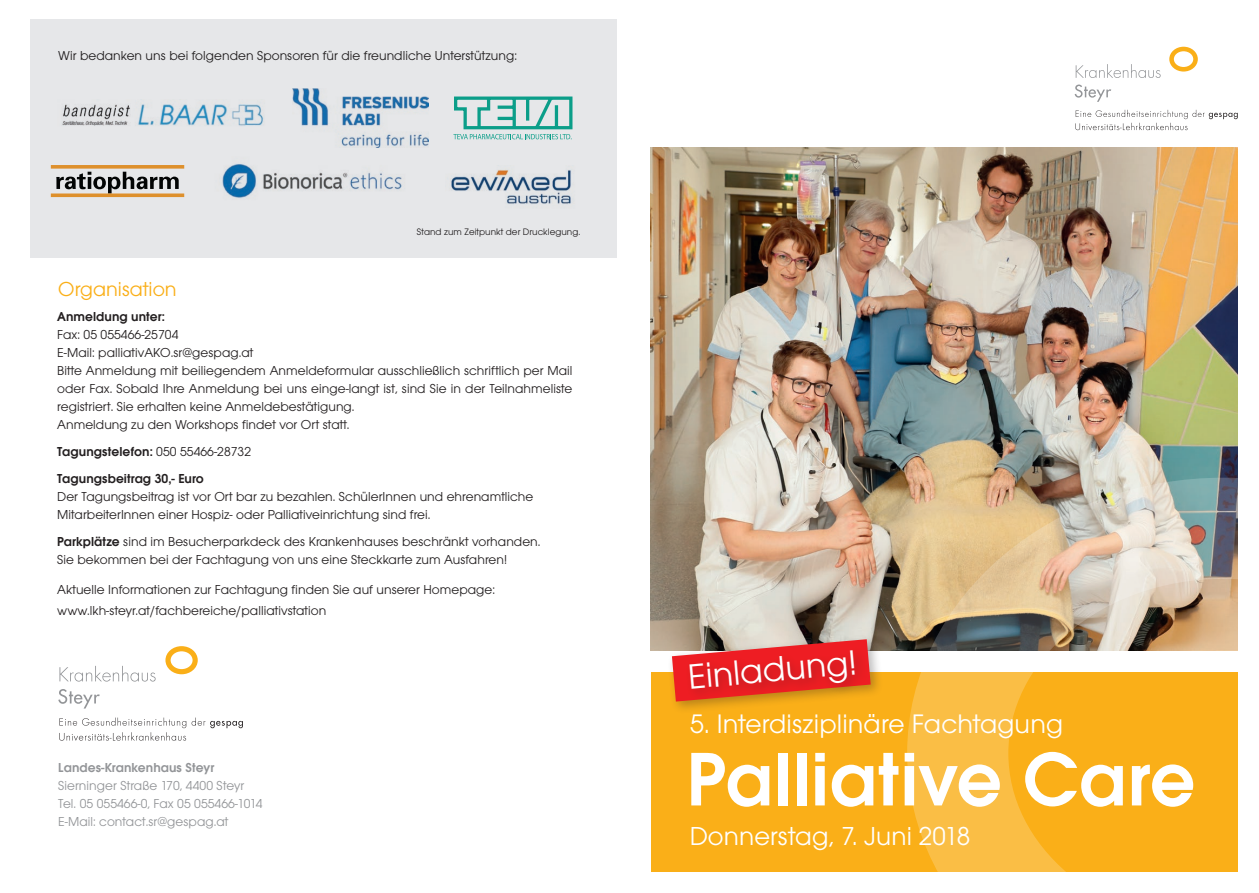
<style>
.page{position:relative;width:1259px;height:893px;background:#fff}
.page>*{position:absolute;margin:0;border:0;box-sizing:border-box;transform-origin:0 0}
.t1{font:600 78.75px "Avant Gard";letter-spacing:.005em;color:#fff}
.t2{font:36.6px "Avant Gard";color:#fff}
.t3{font:27.75px "Avant Gard";letter-spacing:.005em;color:#fff}
.t4{font:27px "Avant Gard";letter-spacing:.005em;color:#fff}
.t5{font:21px "Avant Gard";color:#faaf18}
.t6{font:13.5px/18px "Avant Gard";letter-spacing:.005em;color:#231f20}
.t7{font:13.5px/18px "Avant Gard";letter-spacing:.005em;color:#939598}
.t8{font:600 13.5px/27px "Avant Gard";letter-spacing:.005em;color:#231f20}
.t9{font:600 13.5px "Avant Gard";letter-spacing:.005em;color:#939598}
.t10{font:9.75px "Avant Gard";letter-spacing:.005em;color:#231f20}
.s1{font-weight:400}
.s2{font-weight:600}
</style>
<div class="page">
<div style="left:651px;top:672px;width:586px;height:200px;background:#faaf18"></div>
<img style="left:651px;top:147px;width:586px;height:504px">
<div style="left:667px;top:634px;width:216px;height:80px;background:#231f20;opacity:.3"></div>
<svg style="left:672px;top:639px;width:198px;height:63px;background:#cf7a63"></svg>
<div style="left:685px;top:646px;width:182px;height:55px;background:#231f20;opacity:.3"></div>
<svg style="left:192px;top:718px;width:51px;height:10px"></svg>
<svg style="left:59px;top:666px;width:97px;height:16px"></svg>
<svg style="left:58px;top:689px;width:42px;height:19px"></svg>
<div style="left:165px;top:646px;width:33px;height:28px;border:5px solid #faaf18;border-radius:50%"></div>
<svg style="left:59px;top:718px;width:127px;height:23px"></svg>
<svg style="left:1075px;top:64px;width:85px;height:14px"></svg>
<svg style="left:1074px;top:85px;width:37px;height:17px"></svg>
<div style="left:1169px;top:47px;width:28px;height:25px;border:5px solid #faaf18;border-radius:50%"></div>
<svg style="left:1075px;top:110px;width:162px;height:20px"></svg>
<svg style="left:907px;top:478px;width:331px;height:394px"></svg>
<div style="left:30px;top:19px;width:587px;height:239px;background:#e6e7e9"></div>
<p class="t6" style="left:58px;top:46px;width:460px">Wir bedanken uns bei folgenden Sponsoren für die freundliche Unterstützung:</p>
<h3 class="t5" style="left:58px;top:277px;width:120px">Organisation</h3>
<p class="t10" style="left:417px;top:226px;width:165px">Stand zum Zeitpunkt der Drucklegung.</p>
<p class="t8" style="left:57px;top:303px;width:109px">Anmeldung unter:</p>
<p class="t6" style="left:57px;top:326px;width:517px">Fax: 05 055466-25704<br>E-Mail: palliativAKO.sr@gespag.at<br>Bitte Anmeldung mit beiliegendem Anmeldeformular ausschließlich schriftlich per Mail oder Fax. Sobald Ihre Anmeldung bei uns einge-langt ist, sind Sie in der Teilnahmeliste registriert. Sie erhalten keine Anmeldebestätigung.<br>Anmeldung zu den Workshops findet vor Ort statt.</p>
<p class="t8" style="left:57px;top:438px;width:195px">Tagungstelefon: <span class="s1">050 55466-28732<br></span>Tagungsbeitrag 30,- Euro</p>
<p class="t6" style="left:57px;top:488px;width:478px">Der Tagungsbeitrag ist vor Ort bar zu bezahlen. SchülerInnen und ehrenamtliche<br>MitarbeiterInnen einer Hospiz- oder Palliativeinrichtung sind frei.</p>
<p class="t6" style="left:57px;top:533px;width:485px"><span class="s2">Parkplätze</span> sind im Besucherparkdeck des Krankenhauses beschränkt vorhanden.<br>Sie bekommen bei der Fachtagung von uns eine Steckkarte zum Ausfahren!</p>
<p class="t6" style="left:57px;top:579px;width:439px;line-height:21px">Aktuelle Informationen zur Fachtagung finden Sie auf unserer Homepage: www.lkh-steyr.at/fachbereiche/palliativstation</p>
<p class="t9" style="left:58px;top:760px;width:157px">Landes-Krankenhaus Steyr</p>
<p class="t7" style="left:58px;top:777px;width:206px">Sierninger Straße 170, 4400 Steyr<br>Tel. 05 055466-0, Fax 05 055466-1014<br>E-Mail: contact.sr@gespag.at</p>
<h2 class="t2" style="left:686px;top:656px;width:171px;rotate:-5deg">Einladung!</h2>
<h3 class="t3" style="left:690px;top:708px;width:374px">5. Interdisziplinäre Fachtagung</h3>
<h1 class="t1" style="left:686px;top:733px;width:510px">Palliative Care</h1>
<h3 class="t4" style="left:689px;top:821px;width:282px">Donnerstag, 7. Juni 2018</h3>
</div>
